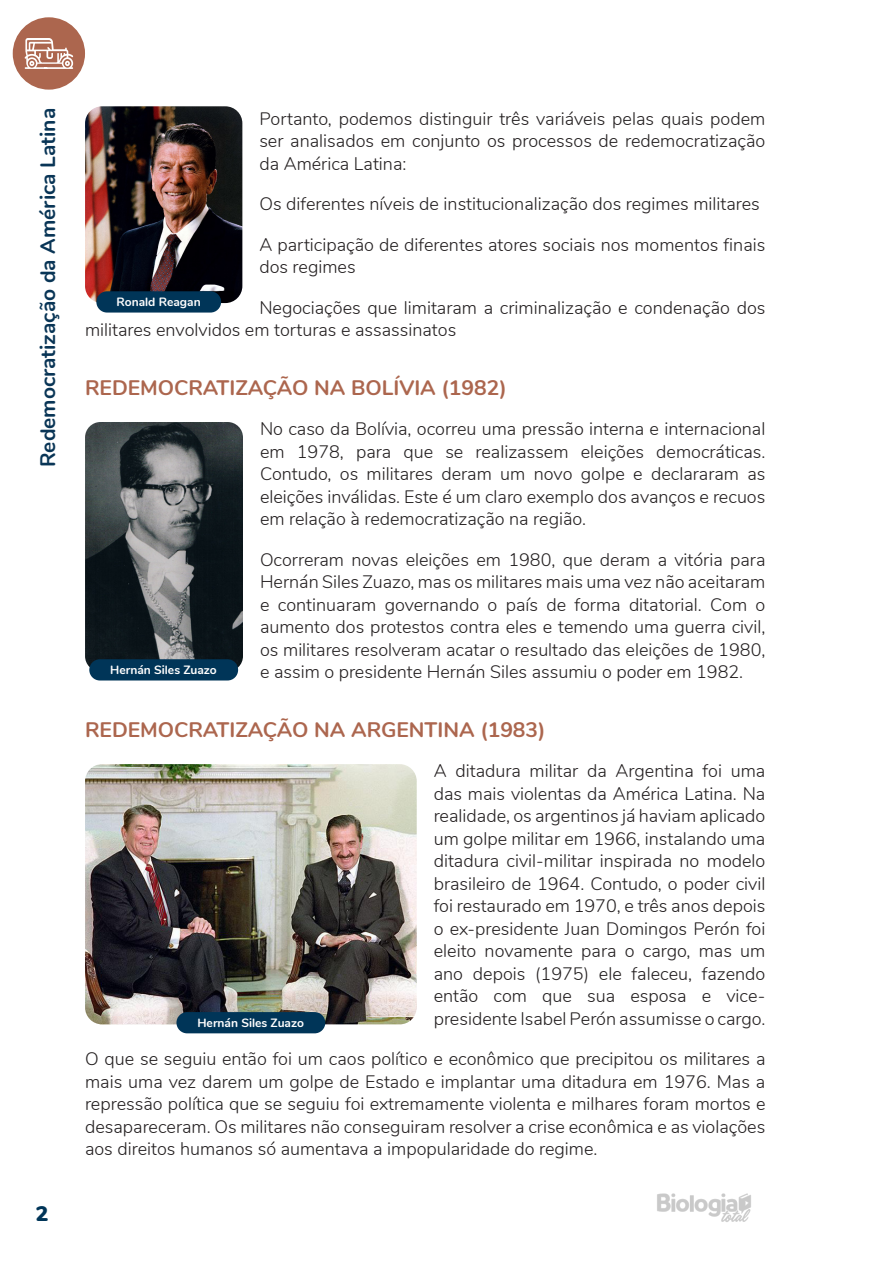
<style>
.page{position:relative;width:893px;height:1263px;background:#fff}
.page>*{position:absolute;margin:0;border:0;box-sizing:border-box;transform-origin:0 0}
.TÍTULO_PEQUENO_1{font:700 21px "Nunito";color:#ac664e}
.t1{font:700 21px "Nunito";color:#093556}
.t2{font:900 21px "Nunito";color:#003558}
.TEXTO{font:300 18px/22.5px "Nunito";color:#231f20;text-align:justify}
.LEGENDA_IMG{font:700 12px "Nunito";color:#fff}
</style>
<div class="page">
<img style="left:657px;top:1193px;width:94px;height:29px">
<div style="left:13px;top:17px;width:72px;height:73px;background:#ac664e;border-radius:50%"></div>
<svg style="left:25px;top:38px;width:48px;height:31px"></svg>
<img style="left:85px;top:422px;width:158px;height:249px">
<img style="left:85px;top:764px;width:332px;height:260px">
<img style="left:85px;top:106px;width:157px;height:197px">
<div style="left:96px;top:291px;width:125px;height:22px;background:#003558;border-radius:11px"></div>
<div style="left:89px;top:659px;width:149px;height:21px;background:#003558;border-radius:11px"></div>
<div style="left:176px;top:1012px;width:149px;height:21px;background:#003558;border-radius:11px"></div>
<p class="t1" style="left:32px;top:467px;width:360px;rotate:-90deg">Redemocratização da América Latina</p>
<p class="TEXTO" style="left:259px;top:106px;width:507px">Portanto, podemos distinguir três variáveis pelas quais podem ser analisados em conjunto os processos de redemocratização da América Latina:</p>
<p class="TEXTO" style="left:259px;top:192px;width:502px">Os diferentes níveis de institucionalização dos regimes militares</p>
<p class="TEXTO" style="left:259px;top:232px;width:507px">A participação de diferentes atores sociais nos momentos finais dos regimes</p>
<p class="TEXTO" style="left:85px;top:295px;width:682px;text-indent:174px">Negociações que limitaram a criminalização e condenação dos militares envolvidos em torturas e assassinatos</p>
<p class="TÍTULO_PEQUENO_1" style="left:85px;top:372px;width:423px">REDEMOCRATIZAÇÃO NA BOLÍVIA (1982)</p>
<p class="TEXTO" style="left:260px;top:417px;width:507px">No caso da Bolívia, ocorreu uma pressão interna e internacional em 1978, para que se realizassem eleições democráticas.<br>Contudo, os militares deram um novo golpe e declararam as eleições inválidas. Este é um claro exemplo dos avanços e recuos em relação à redemocratização na região.</p>
<p class="TEXTO" style="left:260px;top:547px;width:507px">Ocorreram novas eleições em 1980, que deram a vitória para Hernán Siles Zuazo, mas os militares mais uma vez não aceitaram e continuaram governando o país de forma ditatorial. Com o aumento dos protestos contra eles e temendo uma guerra civil, os militares resolveram acatar o resultado das eleições de 1980, e assim o presidente Hernán Siles assumiu o poder em 1982.</p>
<p class="TÍTULO_PEQUENO_1" style="left:85px;top:714px;width:462px">REDEMOCRATIZAÇÃO NA ARGENTINA (1983)</p>
<p class="TEXTO" style="left:434px;top:759px;width:333px">A ditadura militar da Argentina foi uma das mais violentas da América Latina. Na realidade, os argentinos já haviam aplicado um golpe militar em 1966, instalando uma ditadura civil-militar inspirada no modelo brasileiro de 1964. Contudo, o poder civil foi restaurado em 1970, e três anos depois o ex-presidente Juan Domingos Perón foi eleito novamente para o cargo, mas um ano depois (1975) ele faleceu, fazendo então com que sua esposa e vice&shy;presidente Isabel Perón assumisse o cargo.</p>
<p class="TEXTO" style="left:85px;top:1047px;width:682px">O que se seguiu então foi um caos político e econômico que precipitou os militares a mais uma vez darem um golpe de Estado e implantar uma ditadura em 1976. Mas a repressão política que se seguiu foi extremamente violenta e milhares foram mortos e desapareceram. Os militares não conseguiram resolver a crise econômica e as violações aos direitos humanos só aumentava a impopularidade do regime.</p>
<p class="LEGENDA_IMG" style="left:117px;top:293px;width:86px">Ronald Reagan</p>
<p class="LEGENDA_IMG" style="left:110px;top:661px;width:108px">Hernán Siles Zuazo</p>
<p class="LEGENDA_IMG" style="left:197px;top:1014px;width:108px">Hernán Siles Zuazo</p>
<p class="t2" style="left:36px;top:1198px;width:14px">2</p>
</div>
